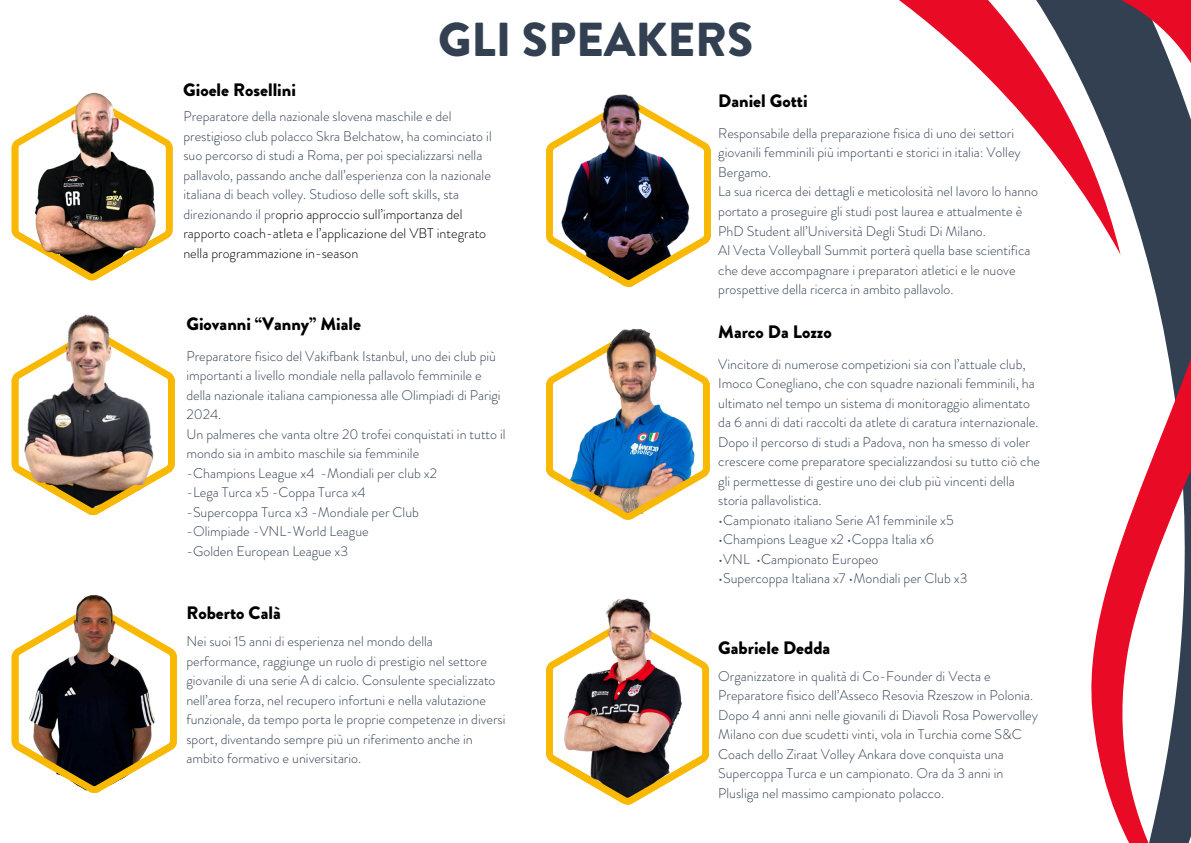
<style>
.page{position:relative;width:1191px;height:843px;background:#fff}
.page>*{position:absolute;margin:0;border:0;box-sizing:border-box;transform-origin:0 0}
.t1{font:900 47.5px "Brandon Grotesque";color:#324052}
.t2{font:900 18px "Brandon Grotesque";color:#000}
.t3{font:300 14px/19.5px "Brandon Grotesque";color:#324052}
.s1{color:#000}
</style>
<div class="page">
<img style="left:606px;top:598px;width:45px;height:207px">
<svg style="left:546px;top:619px;width:162px;height:185px"></svg>
<img style="left:69px;top:314px;width:40px;height:15px">
<svg style="left:12px;top:329px;width:163px;height:186px"></svg>
<img style="left:84px;top:92px;width:89px;height:141px">
<svg style="left:12px;top:97px;width:160px;height:183px"></svg>
<img style="left:78px;top:595px;width:33px;height:10px">
<svg style="left:12px;top:605px;width:165px;height:187px"></svg>
<svg style="left:899px;top:0;width:125px;height:117px"></svg>
<svg style="left:1024px;top:0;width:49px;height:179px"></svg>
<svg style="left:1073px;top:0;width:117px;height:842px"></svg>
<img style="left:619px;top:328px;width:91px;height:144px">
<img style="left:546px;top:333px;width:163px;height:186px">
<img style="left:607px;top:94px;width:104px;height:193px">
<svg style="left:546px;top:99px;width:164px;height:187px"></svg>
<h2 class="t2" style="left:183px;top:77px;width:114px">Gioele Rosellini</h2>
<p class="t1" style="left:438px;top:6px;width:316px">GLI SPEAKERS</p>
<p class="t2" style="left:718px;top:88px;width:91px">Daniel Gotti</p>
<h1 class="t3" style="left:183px;top:106px;width:310px">Preparatore della nazionale slovena maschile e del prestigioso club polacco Skra Belchatow, ha cominciato il suo percorso di studi a Roma, per poi specializzarsi nella pallavolo, passando anche dall’esperienza con la nazionale italiana di beach volley. Studioso delle soft skills, sta direzionando il pr<span class="s1">oprio approccio sull’importanza del rapporto coach-atleta e l’applicazione del VBT integrato nella programmazione in-season</span></h1>
<p class="t2" style="left:186px;top:311px;width:176px">Giovanni “Vanny” Miale</p>
<p class="t3" style="left:186px;top:346px;width:316px">Preparatore fisico del Vakifbank Istanbul, uno dei club più importanti a livello mondiale nella pallavolo femminile e della nazionale italiana campionessa alle Olimpiadi di Parigi 2024.</p>
<p class="t3" style="left:186px;top:424px;width:321px">Un palmeres che vanta oltre 20 trofei conquistati in tutto il mondo sia in ambito maschile sia femminile</p>
<p class="t3" style="left:186px;top:463px;width:252px">-Champions League x4 -Mondiali per club x2</p>
<p class="t3" style="left:186px;top:482px;width:181px">-Lega Turca x5 -Coppa Turca x4</p>
<p class="t3" style="left:186px;top:502px;width:234px">-Supercoppa Turca x3 -Mondiale per Club</p>
<h2 class="t3" style="left:186px;top:521px;width:184px">-Olimpiade -VNL-World League</h2>
<p class="t3" style="left:186px;top:541px;width:163px">-Golden European League x3</p>
<p class="t2" style="left:186px;top:600px;width:96px">Roberto Calà</p>
<p class="t3" style="left:186px;top:631px;width:321px">Nei suoi 15 anni di esperienza nel mondo della performance, raggiunge un ruolo di prestigio nel settore giovanile di una serie A di calcio. Consulente specializzato nell’area forza, nel recupero infortuni e nella valutazione funzionale, da tempo porta le proprie competenze in diversi sport, diventando sempre più un riferimento anche in ambito formativo e universitario.</p>
<p class="t3" style="left:718px;top:123px;width:304px">Responsabile della preparazione fisica di uno dei settori giovanili femminili più importanti e storici in italia: Volley<br>Bergamo.</p>
<p class="t3" style="left:718px;top:182px;width:321px">La sua ricerca dei dettagli e meticolosità nel lavoro lo hanno portato a proseguire gli studi post laurea e attualmente è<br>PhD Student all’Università Degli Studi Di Milano.</p>
<p class="t3" style="left:718px;top:240px;width:313px">Al Vecta Volleyball Summit porterà quella base scientifica che deve accompagnare i preparatori atletici e le nuove prospettive della ricerca in ambito pallavolo.</p>
<h2 class="t2" style="left:718px;top:319px;width:115px">Marco Da Lozzo</h2>
<p class="t3" style="left:718px;top:354px;width:323px">Vincitore di numerose competizioni sia con l’attuale club, Imoco Conegliano, che con squadre nazionali femminili, ha ultimato nel tempo un sistema di monitoraggio alimentato da 6 anni di dati raccolti da atlete di caratura internazionale.<br>Dopo il percorso di studi a Padova, non ha smesso di voler crescere come preparatore specializzandosi su tutto ciò che gli permettesse di gestire uno dei club più vincenti della storia pallavolistica.</p>
<p class="t3" style="left:718px;top:510px;width:237px">•Campionato italiano Serie A1 femminile x5</p>
<h2 class="t3" style="left:718px;top:529px;width:217px">•Champions League x2 •Coppa Italia x6</h2>
<p class="t3" style="left:718px;top:549px;width:162px">•VNL •Campionato Europeo</p>
<p class="t3" style="left:718px;top:568px;width:250px">•Supercoppa Italiana x7 •Mondiali per Club x3</p>
<p class="t2" style="left:718px;top:634px;width:113px">Gabriele Dedda</p>
<p class="t3" style="left:718px;top:666px;width:316px">Organizzatore in qualità di Co-Founder di Vecta e<br>Preparatore fisico dell’Asseco Resovia Rzeszow in Polonia.</p>
<p class="t3" style="left:718px;top:705px;width:321px">Dopo 4 anni anni nelle giovanili di Diavoli Rosa Powervolley Milano con due scudetti vinti, vola in Turchia come S&amp;C Coach dello Ziraat Volley Ankara dove conquista una Supercoppa Turca e un campionato. Ora da 3 anni in Plusliga nel massimo campionato polacco.</p>
</div>
